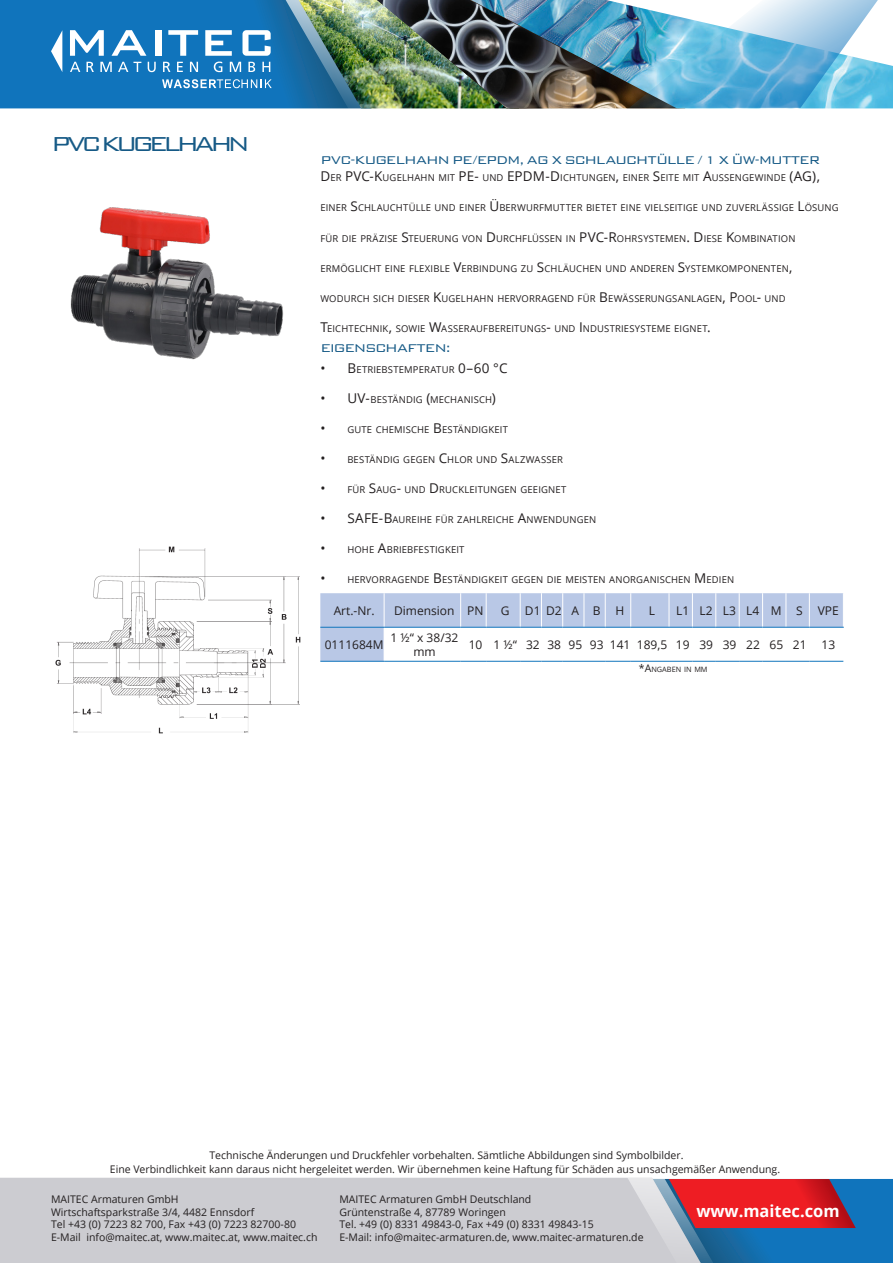
<style>
.page{position:relative;width:893px;height:1263px;background:#fff}
.page>*{position:absolute;margin:0;border:0;box-sizing:border-box;transform-origin:0 0}
.Maitec_Header_Big{font:300 27px "Bank Gothic BT";letter-spacing:-.17em;color:#165a86}
.t1{font:700 16.5px "Open Sans";color:#fff}
.Maitec_Header_Black{font:300 15px "Bank Gothic BT";letter-spacing:-.075em;color:#165a86}
.t2{font:13.5px "Open Sans";color:#231f20}
.Maitec_Table_Font{font:12px/14.4px "Open Sans";color:#231f20;text-align:center}
.t3{font:10.5px "Open Sans";color:#231f20}
.Maitec_Header_Black-2{font:9.45px "Open Sans";letter-spacing:.015em;color:#231f20}
.t4{font:7.35px "Open Sans";color:#231f20}
.s1{font-size:13.5px}
.s2{font-size:10.5px}
</style>
<div class="page">
<hr style="left:809px;top:627px;width:35px;height:1px;background:#1074bc">
<svg style="left:320px;top:593px;width:523px;height:69px"></svg>
<hr style="left:809px;top:661px;width:34px;height:1px;background:#1074bc">
<img style="left:55px;top:546px;width:246px;height:188px">
<img style="left:70px;top:207px;width:214px;height:153px">
<div style="left:0;top:1178px;width:605px;height:85px;background:#ccccd1"></div>
<svg style="left:605px;top:1178px;width:288px;height:85px;background:#8c708e"></svg>
<img style="left:0;top:0;width:887px;height:109px">
<img style="left:361px;top:0;width:254px;height:108px">
<p class="Maitec_Header_Big" style="left:51px;top:129px;width:201px">PVC KUGELHAHN</p>
<p class="Maitec_Header_Black" style="left:320px;top:152px;width:501px">PVC-KUGELHAHN PE/EPDM, AG X SCHLAUCHTÜLLE / 1 X ÜW-MUTTER</p>
<p class="Maitec_Header_Black-2" style="left:320px;top:172px;width:197px"><span class="s1">D</span> ER <span class="s1">PVC-K</span>UGELHAHN MIT <span class="s1">PE-</span> UND <span class="s1">EPDM</span></p>
<p class="Maitec_Header_Black-2" style="left:545px;top:172px;width:276px"><span class="s1">-D</span> ICHTUNGEN<span class="s1">,</span> EINER <span class="s1">S</span>EITE MIT <span class="s1">A</span>USSENGEWINDE <span class="s1">(AG),</span></p>
<p class="Maitec_Header_Black-2" style="left:320px;top:202px;width:520px">EINER <span class="s1">S</span>CHLAUCHTÜLLE UND EINER <span class="s1">Ü</span> BERWURFMUTTER BIETET EINE VIELSEITIGE UND ZUVERLÄSSIGE <span class="s1">L</span>ÖSUNG</p>
<p class="Maitec_Header_Black-2" style="left:320px;top:232px;width:477px">FÜR DIE PRÄZISE <span class="s1">S</span>TEUERUNG VON <span class="s1">D</span> URCHFLÜSSEN IN <span class="s1">PVC-R</span>OHRSYSTEMEN<span class="s1">. D</span> IESE <span class="s1">K</span>OMBINATION</p>
<p class="Maitec_Header_Black-2" style="left:320px;top:262px;width:474px">ERMÖGLICHT EINE FLEXIBLE <span class="s1">V</span>ERBINDUNG ZU <span class="s1">S</span>CHLÄUCHEN UND ANDEREN <span class="s1">S</span>YSTEMKOMPONENTEN<span class="s1">,</span></p>
<p class="Maitec_Header_Black-2" style="left:320px;top:292px;width:467px">WODURCH SICH DIESER <span class="s1">K</span>UGELHAHN HERVORRAGEND FÜR <span class="s1">B</span>EWÄSSERUNGSANLAGEN<span class="s1">, P</span>OOL<span class="s1">-</span> UND</p>
<p class="Maitec_Header_Black-2" style="left:320px;top:322px;width:392px"><span class="s1">T</span>EICHTECHNIK<span class="s1">,</span> SOWIE <span class="s1">W</span>ASSERAUFBEREITUNGS<span class="s1">-</span> UND <span class="s1">I</span> NDUSTRIESYSTEME EIGNET<span class="s1">.</span></p>
<p class="Maitec_Header_Black" style="left:320px;top:339px;width:132px">EIGENSCHAFTEN:</p>
<p class="Maitec_Header_Black-2" style="left:320px;top:363px;width:189px"><span class="s1">• B</span>ETRIEBSTEMPERATUR <span class="s1">0–60 °C</span></p>
<p class="Maitec_Header_Black-2" style="left:320px;top:393px;width:177px"><span class="s1">• UV-</span>BESTÄNDIG <span class="s1">(</span>MECHANISCH<span class="s1">)</span></p>
<p class="Maitec_Header_Black-2" style="left:320px;top:423px;width:189px"><span class="s1">•</span> GUTE CHEMISCHE <span class="s1">B</span>ESTÄNDIGKEIT</p>
<p class="Maitec_Header_Black-2" style="left:320px;top:453px;width:244px"><span class="s1">•</span> BESTÄNDIG GEGEN <span class="s1">C</span>HLOR UND <span class="s1">S</span>ALZWASSER</p>
<p class="Maitec_Header_Black-2" style="left:320px;top:483px;width:247px"><span class="s1">•</span> FÜR <span class="s1">S</span>AUG<span class="s1">-</span> UND <span class="s1">D</span> RUCKLEITUNGEN GEEIGNET</p>
<p class="t2" style="left:320px;top:509px;width:36px">• SAFE</p>
<p class="Maitec_Header_Black-2" style="left:379px;top:513px;width:219px"><span class="s1">-B</span>AUREIHE FÜR ZAHLREICHE <span class="s1">A</span>NWENDUNGEN</p>
<p class="Maitec_Header_Black-2" style="left:320px;top:543px;width:146px"><span class="s1">•</span> HOHE <span class="s1">A</span>BRIEBFESTIGKEIT</p>
<p class="Maitec_Header_Black-2" style="left:320px;top:573px;width:415px"><span class="s1">•</span> HERVORRAGENDE <span class="s1">B</span>ESTÄNDIGKEIT GEGEN DIE MEISTEN ANORGANISCHEN <span class="s1">M</span> EDIEN</p>
<p class="Maitec_Table_Font" style="left:334px;top:603px;width:42px">Art.-Nr.</p>
<p class="Maitec_Table_Font" style="left:394px;top:603px;width:62px">Dimension</p>
<p class="Maitec_Table_Font" style="left:467px;top:603px;width:18px">PN</p>
<p class="Maitec_Table_Font" style="left:501px;top:603px;width:10px">G</p>
<p class="Maitec_Table_Font" style="left:525px;top:603px;width:17px">D1</p>
<p class="Maitec_Table_Font" style="left:546px;top:603px;width:17px">D2</p>
<p class="Maitec_Table_Font" style="left:571px;top:603px;width:9px">A</p>
<p class="Maitec_Table_Font" style="left:593px;top:603px;width:9px">B</p>
<p class="Maitec_Table_Font" style="left:615px;top:603px;width:10px">H</p>
<p class="Maitec_Table_Font" style="left:649px;top:603px;width:8px">L</p>
<p class="Maitec_Table_Font" style="left:676px;top:603px;width:15px">L1</p>
<p class="Maitec_Table_Font" style="left:699px;top:603px;width:15px">L2</p>
<p class="Maitec_Table_Font" style="left:723px;top:603px;width:15px">L3</p>
<p class="Maitec_Table_Font" style="left:746px;top:603px;width:15px">L4</p>
<p class="Maitec_Table_Font" style="left:771px;top:603px;width:12px">M</p>
<p class="Maitec_Table_Font" style="left:796px;top:603px;width:8px">S</p>
<p class="Maitec_Table_Font" style="left:818px;top:603px;width:23px">VPE</p>
<p class="Maitec_Table_Font" style="left:325px;top:637px;width:60px">0111684M</p>
<p class="Maitec_Table_Font" style="left:391px;top:630px;width:69px">1 ½“ x 38/32 mm</p>
<p class="Maitec_Table_Font" style="left:469px;top:637px;width:15px">10</p>
<p class="Maitec_Table_Font" style="left:494px;top:637px;width:25px">1 ½“</p>
<p class="Maitec_Table_Font" style="left:526px;top:637px;width:15px">32</p>
<p class="Maitec_Table_Font" style="left:547px;top:637px;width:15px">38</p>
<p class="Maitec_Table_Font" style="left:569px;top:637px;width:15px">95</p>
<p class="Maitec_Table_Font" style="left:590px;top:637px;width:15px">93</p>
<p class="Maitec_Table_Font" style="left:610px;top:637px;width:22px">141</p>
<p class="Maitec_Table_Font" style="left:637px;top:637px;width:32px">189,5</p>
<p class="Maitec_Table_Font" style="left:676px;top:637px;width:15px">19</p>
<p class="Maitec_Table_Font" style="left:699px;top:637px;width:15px">39</p>
<p class="Maitec_Table_Font" style="left:723px;top:637px;width:15px">39</p>
<p class="Maitec_Table_Font" style="left:746px;top:637px;width:15px">22</p>
<p class="Maitec_Table_Font" style="left:769px;top:637px;width:15px">65</p>
<p class="Maitec_Table_Font" style="left:793px;top:637px;width:15px">21</p>
<p class="Maitec_Table_Font" style="left:822px;top:637px;width:15px">13</p>
<p class="t4" style="left:639px;top:665px;width:70px"><span class="s2">*A</span>NGABEN IN MM</p>
<p class="t3" style="left:209px;top:1148px;width:476px">Technische Änderungen und Druckfehler vorbehalten. Sämtliche Abbildungen sind Symbolbilder.</p>
<p class="t3" style="left:110px;top:1162px;width:672px">Eine Verbindlichkeit kann daraus nicht hergeleitet werden. Wir übernehmen keine Haftung für Schäden aus unsachgemäßer Anwendung.</p>
<p class="t3" style="left:51px;top:1192px;width:129px">MAITEC Armaturen GmbH</p>
<p class="t3" style="left:51px;top:1204px;width:205px">Wirtschaftsparkstraße 3/4, 4482 Ennsdorf</p>
<p class="t3" style="left:51px;top:1217px;width:246px">Tel +43 (0) 7223 82 700, Fax +43 (0) 7223 82700-80</p>
<p class="t3" style="left:51px;top:1230px;width:268px">E-Mail info@maitec.at, www.maitec.at, www.maitec.ch</p>
<p class="t3" style="left:339px;top:1192px;width:193px">MAITEC Armaturen GmbH Deutschland</p>
<p class="t3" style="left:339px;top:1204px;width:168px">Grüntenstraße 4, 87789 Woringen</p>
<p class="t3" style="left:339px;top:1217px;width:256px">Tel. +49 (0) 8331 49843-0, Fax +49 (0) 8331 49843-15</p>
<p class="t3" style="left:339px;top:1230px;width:306px">E-Mail: info@maitec-armaturen.de, www.maitec-armaturen.de</p>
<p class="t1" style="left:696px;top:1199px;width:145px">www.maitec.com</p>
</div>
